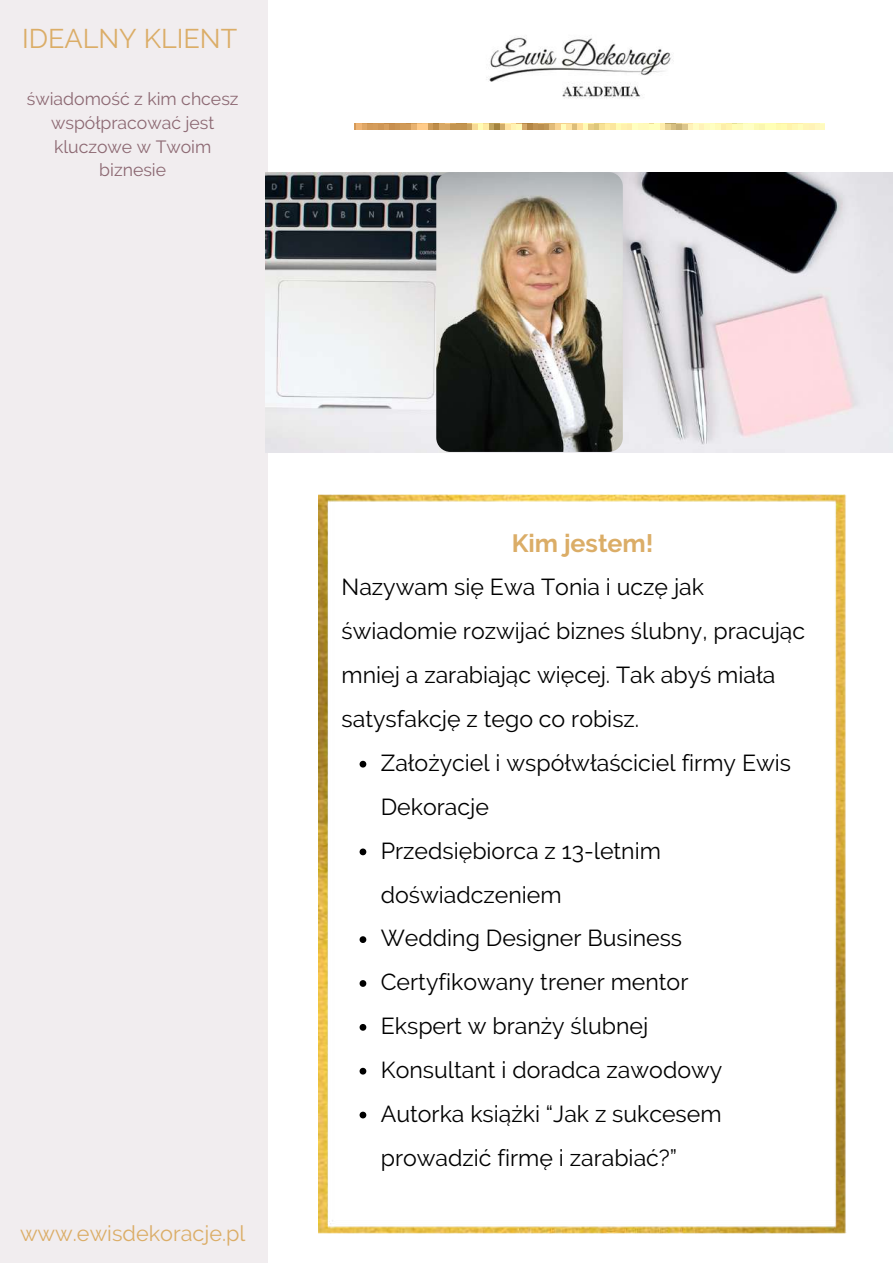
<style>
.page{position:relative;width:893px;height:1264px;background:#fff}
.page>*{position:absolute;margin:0;border:0;box-sizing:border-box;transform-origin:0 0}
.t1{font:27px "Raleway";color:#dbad67}
.t2{font:700 25.05px "Raleway";color:#dbad67}
.t3{font:23.1px/43.8px "Raleway";color:#000}
.t4{font:21.6px "Raleway";color:#dbad67}
.t5{font:17.7px/23.5px "Raleway";color:#8c6872;text-align:center}
</style>
<div class="page">
<img style="left:318px;top:494px;width:528px;height:739px">
<div style="left:0;top:0;width:267px;height:1262px;background:#f1edef"></div>
<img style="left:266px;top:172px;width:626px;height:280px">
<img style="left:436px;top:172px;width:186px;height:280px;border-radius:14px">
<img style="left:486px;top:36px;width:187px;height:63px">
<img style="left:354px;top:123px;width:470px;height:6px">
<svg style="left:359px;top:760px;width:7px;height:7px"></svg>
<svg style="left:359px;top:848px;width:7px;height:7px"></svg>
<svg style="left:359px;top:936px;width:7px;height:7px"></svg>
<svg style="left:359px;top:980px;width:7px;height:6px"></svg>
<svg style="left:359px;top:1023px;width:7px;height:7px"></svg>
<svg style="left:359px;top:1067px;width:7px;height:7px"></svg>
<svg style="left:359px;top:1111px;width:7px;height:7px"></svg>
<p class="t1" style="left:22px;top:23px;width:217px">IDEALNY KLIENT</p>
<p class="t5" style="left:27px;top:87px;width:213px">świadomość z kim chcesz współpracować jest kluczowe w Twoim biznesie</p>
<p class="t4" style="left:20px;top:1220px;width:227px">www.ewisdekoracje.pl</p>
<p class="t2" style="left:511px;top:528px;width:143px">Kim jestem!</p>
<p class="t3" style="left:341px;top:565px;width:465px">Nazywam się Ewa Tonia i uczę jak świadomie rozwijać biznes ślubny, pracując mniej a zarabiając więcej. Tak abyś miała satysfakcję z tego co robisz.</p>
<p class="t3" style="left:381px;top:740px;width:412px">Założyciel i współwłaściciel firmy Ewis<br>Dekoracje<br>Przedsiębiorca z 13-letnim doświadczeniem<br>Wedding Designer Business<br>Certyfikowany trener mentor<br>Ekspert w branży ślubnej<br>Konsultant i doradca zawodowy<br>Autorka książki “Jak z sukcesem prowadzić firmę i zarabiać?”</p>
</div>
